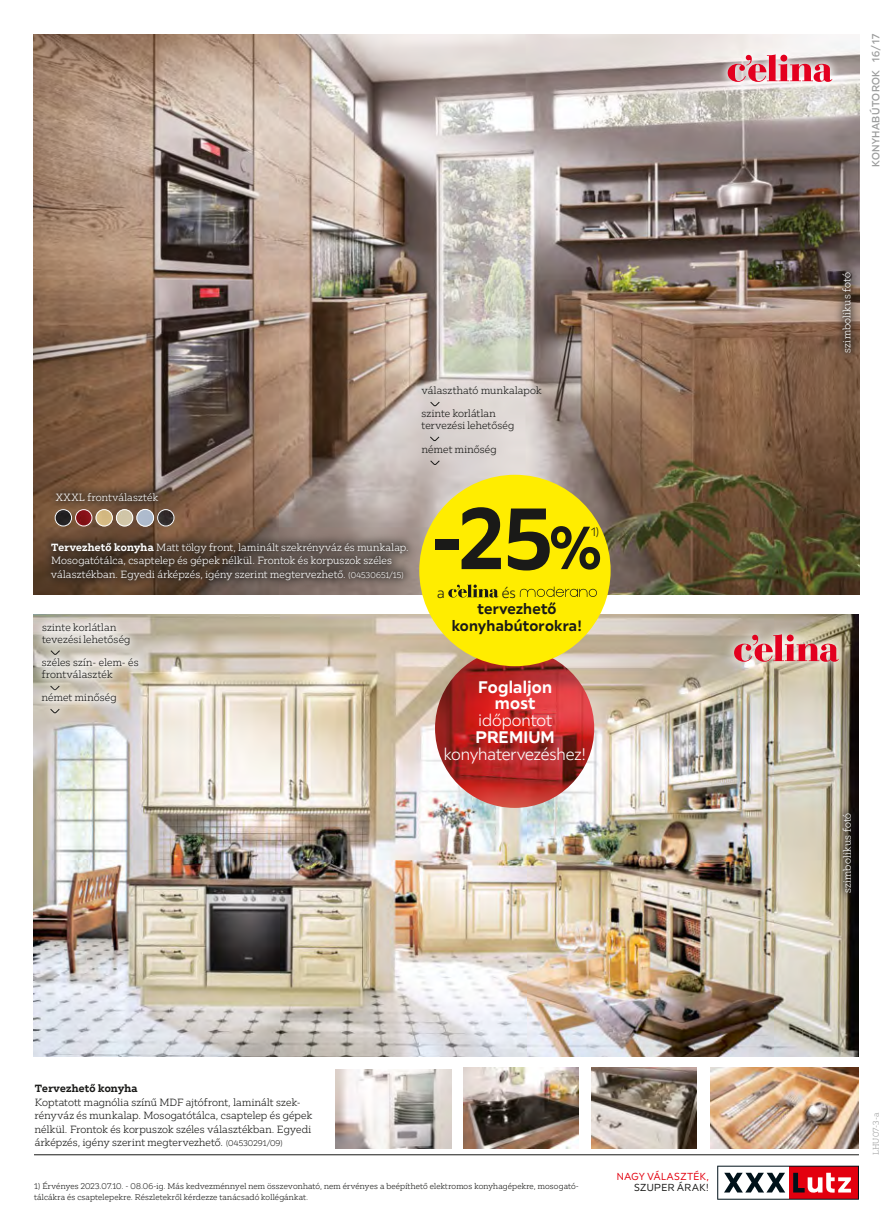
<style>
.page{position:relative;width:893px;height:1221px;background:#fff}
.page>*{position:absolute;margin:0;border:0;box-sizing:border-box;transform-origin:0 0}
.t1{font:700 87px "XXX Lutz Sans";color:#1a1a18}
.t2{font:300 16.8px "XXX Lutz Sans";letter-spacing:-.005em;color:#fff}
.t3{font:700 16.8px/16.8px "XXX Lutz Sans";letter-spacing:.01em;color:#fff;text-align:center}
.t4{font:700 15px/16.5px "XXX Lutz Sans";letter-spacing:.02em;color:#1a1a18;text-align:center}
.t5{font:300 15px "XXX Lutz Sans";color:#1a1a18}
.t6{font:300 12px "XXX Lutz Sans";color:#1a1a18}
.t7{font:300 10.5px/13.5px "XXX Lutz Serif";letter-spacing:.015em;color:#1a1a18}
.t8{font:300 10.5px/13.5px "XXX Lutz Serif";letter-spacing:.015em;color:#fff}
.t9{font:500 10.5px "XXX Lutz Sans";letter-spacing:.035em;color:#9c9d9d}
.t10{font:700 10.5px "XXX Lutz Serif";letter-spacing:.025em;color:#1a1a18}
.t11{font:10.2px "XXX Lutz Sans";letter-spacing:.035em;color:#e3000f}
.t12{font:10.2px "XXX Lutz Sans";letter-spacing:.04em;color:#1a1a18}
.t13{font:300 8.25px/10.5px "XXX Lutz Serif";letter-spacing:.02em;color:#1a1a18}
.t14{font:300 8.25px "XXX Lutz Serif";letter-spacing:.015em;color:#9c9d9d}
.s1{font-weight:700}
.s2{font-size:8.25px}
.s3{font-size:60.9px}
</style>
<div class="page">
<hr style="left:0;top:0;width:1px;height:1220px;background:#efe5d6">
<hr style="left:34px;top:1154px;width:825px;height:1px;background:#1a1a18">
<svg style="left:717px;top:1165px;width:142px;height:34px"></svg>
<img style="left:34px;top:34px;width:825px;height:560px">
<svg style="left:42px;top:533px;width:375px;height:56px;background:#5a4a3f"></svg>
<svg style="left:718px;top:45px;width:123px;height:46px"></svg>
<svg style="left:728px;top:54px;width:104px;height:28px;background:#df8792"></svg>
<svg style="left:833px;top:263px;width:27px;height:98px;background:#705a4d"></svg>
<svg style="left:430px;top:401px;width:10px;height:6px"></svg>
<svg style="left:429px;top:436px;width:11px;height:5px"></svg>
<svg style="left:430px;top:460px;width:10px;height:5px"></svg>
<img style="left:34px;top:615px;width:825px;height:441px">
<img style="left:336px;top:1069px;width:115px;height:79px">
<img style="left:464px;top:1067px;width:115px;height:81px">
<img style="left:592px;top:1067px;width:104px;height:81px">
<img style="left:711px;top:1067px;width:147px;height:81px">
<svg style="left:721px;top:622px;width:129px;height:52px;background:#bbb09a"></svg>
<svg style="left:734px;top:634px;width:105px;height:27px;background:#da8081"></svg>
<svg style="left:33px;top:649px;width:114px;height:50px;background:#d5cfc1"></svg>
<svg style="left:833px;top:803px;width:26px;height:99px;background:#665f51"></svg>
<svg style="left:33px;top:684px;width:93px;height:38px;background:#d4cbbe"></svg>
<svg style="left:50px;top:708px;width:10px;height:5px"></svg>
<svg style="left:33px;top:614px;width:106px;height:50px;background:#d6d0c8"></svg>
<svg style="left:50px;top:649px;width:10px;height:6px"></svg>
<svg style="left:47px;top:483px;width:120px;height:27px;background:#694e38"></svg>
<img style="left:55px;top:509px;width:17px;height:17px;border-radius:9px">
<div style="left:55px;top:509px;width:17px;height:17px;border:1px solid #fff;border-radius:50%"></div>
<img style="left:116px;top:509px;width:17px;height:17px;border-radius:9px">
<div style="left:116px;top:509px;width:17px;height:17px;border:1px solid #fff;border-radius:50%"></div>
<img style="left:75px;top:509px;width:17px;height:17px;border-radius:9px">
<div style="left:75px;top:509px;width:17px;height:17px;border:1px solid #fff;border-radius:50%"></div>
<img style="left:136px;top:509px;width:18px;height:17px;border-radius:9px">
<div style="left:136px;top:509px;width:18px;height:17px;border:1px solid #fff;border-radius:50%"></div>
<img style="left:96px;top:509px;width:17px;height:17px;border-radius:9px">
<div style="left:96px;top:509px;width:17px;height:17px;border:1px solid #fff;border-radius:50%"></div>
<img style="left:157px;top:509px;width:17px;height:17px;border-radius:9px">
<div style="left:157px;top:509px;width:17px;height:17px;border:1px solid #fff;border-radius:50%"></div>
<img style="left:435px;top:648px;width:159px;height:159px;border-radius:80px">
<div style="left:419px;top:475px;width:192px;height:191px;background:#ffed00;border-radius:50%"></div>
<svg style="left:448px;top:584px;width:50px;height:13px"></svg>
<svg style="left:520px;top:586px;width:77px;height:11px"></svg>
<p class="t7" style="left:422px;top:379px;width:121px;line-height:22.8px">választható munkalapok szinte korlátlan</p>
<p class="t7" style="left:422px;top:419px;width:94px">tervezési lehetőség</p>
<p class="t7" style="left:422px;top:442px;width:76px">német minőség</p>
<p class="t8" style="left:56px;top:490px;width:104px">XXXL frontválaszték</p>
<p class="t8" style="left:51px;top:540px;width:359px"><span class="s1">Tervezhető konyha</span> Matt tölgy front, laminált szekrényváz és munkalap.<br>Mosogatótálca, csaptelep és gépek nélkül. Frontok és korpuszok széles választékban. Egyedi árképzés, igény szerint megtervezhető. <span class="s2">(04530651/15)</span></p>
<p class="t7" style="left:42px;top:621px;width:90px;line-height:12px">szinte korlátlan tevezési lehetőség</p>
<p class="t7" style="left:42px;top:656px;width:98px;line-height:12px">széles szín- elem- és frontválaszték</p>
<p class="t7" style="left:42px;top:691px;width:76px">német minőség</p>
<h1 class="t1" style="left:429px;top:483px;width:173px">-25<span class="s3">%</span></h1>
<h3 class="t5" style="left:437px;top:583px;width:9px">a</h3>
<h3 class="t5" style="left:502px;top:583px;width:16px">és</h3>
<h3 class="t4" style="left:452px;top:600px;width:132px">tervezhető konyhabútorokra!</h3>
<p class="t6" style="left:591px;top:525px;width:10px">1)</p>
<h2 class="t3" style="left:478px;top:678px;width:75px">Foglaljon most</h2>
<h2 class="t2" style="left:478px;top:710px;width:75px">időpontot</h2>
<h2 class="t3" style="left:476px;top:728px;width:81px">PREMIUM</h2>
<h2 class="t2" style="left:444px;top:744px;width:144px">konyhatervezéshez!</h2>
<p class="t10" style="left:35px;top:1082px;width:104px">Tervezhető konyha</p>
<p class="t7" style="left:35px;top:1095px;width:279px">Koptatott magnólia színű MDF ajtófront, laminált szek&shy;rényváz és munkalap. Mosogatótálca, csaptelep és gépek nélkül. Frontok és korpuszok széles választékban. Egyedi árképzés, igény szerint megtervezhető. <span class="s2">(04530291/09)</span></p>
<p class="t13" style="left:34px;top:1180px;width:546px">1) Érvényes 2023.07.10. - 08.06-ig. Más kedvezménnyel nem összevonható, nem érvényes a beépíthető elektromos konyhagépekre, mosogató&shy;tálcákra és csaptelepekre. Részletekről kérdezze tanácsadó kollégánkat.</p>
<p class="t11" style="left:617px;top:1170px;width:94px">NAGY VÁLASZTÉK,</p>
<p class="t12" style="left:634px;top:1180px;width:77px">SZUPER ÁRAK!</p>
<p class="t9" style="left:869px;top:167px;width:134px;rotate:-90deg">KONYHABÚTOROK 16 /17</p>
<p class="t8" style="left:840px;top:352px;width:82px;rotate:-90deg">szimbolikus fotó</p>
<p class="t8" style="left:840px;top:893px;width:82px;rotate:-90deg">szimbolikus fotó</p>
<p class="t14" style="left:871px;top:1155px;width:43px;rotate:-90deg">LHU07-3-a</p>
</div>
